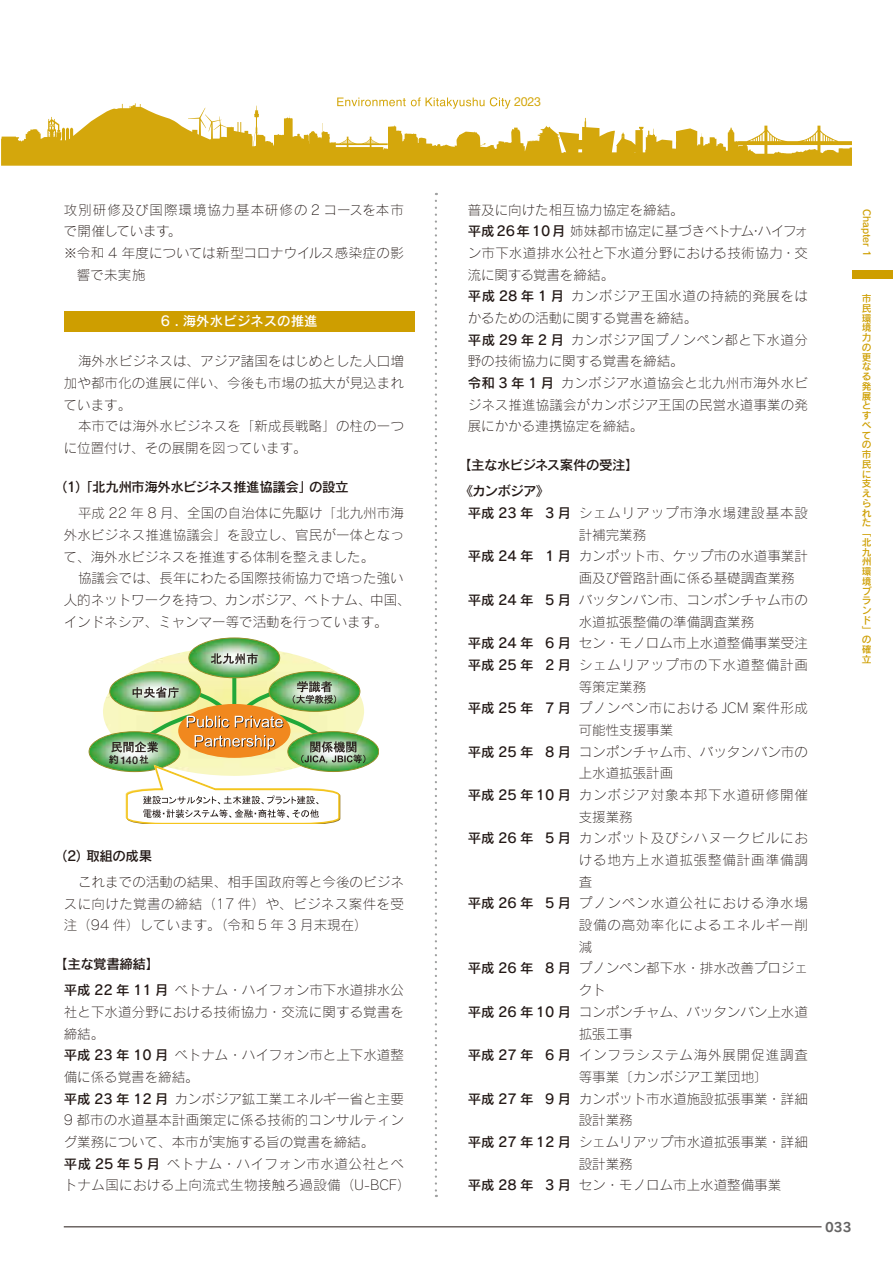
<style>
.page{position:relative;width:893px;height:1263px;background:#fff}
.page>*{position:absolute;margin:0;border:0;box-sizing:border-box;transform-origin:0 0}
.t1{font:13.5px/21.8px "Rodin Pro L";letter-spacing:.005em;color:#221815}
.t2{font:13.5px "Rodin Pro L";letter-spacing:.065em;color:#221815}
.t3{font:13.5px/26.2px "Rodin Pro DB";letter-spacing:-.035em;color:#221815}
.t4{font:13.5px "Rodin Pro L";letter-spacing:.07em;color:#221815}
.t5{font:13.5px "Rodin Pro L";letter-spacing:.04em;color:#221815}
.t6{font:13.5px "Rodin Pro DB";color:#fff}
.t7{font:13.5px "Rodin Pro L";letter-spacing:-.03em;color:#221815}
.t8{font:12.75px "Rodin Pro B";color:#656464}
.t9{font:12.45px "Helvetica Neue LT Std";color:#d4a70c}
.t10{font:500 10.65px "Helvetica Neue LT Std";color:#221815}
.t11{font:9.75px/9.8px "Rodin Pro DB";color:#ce9e00}
.s1{font-family:"Rodin Pro DB"}
.s2{font-family:"Shin Go Pro De Bold 90 pv RKSJ H";font-weight:400;font-size:9.3px}
</style>
<div class="page">
<svg style="left:1px;top:103px;width:851px;height:63px"></svg>
<svg style="left:528px;top:140px;width:12px;height:2px"></svg>
<svg style="left:337px;top:97px;width:173px;height:12px"></svg>
<div style="left:852px;top:271px;width:41px;height:8px;background:#ce9e00"></div>
<div style="left:64px;top:311px;width:351px;height:20px;background:#ce9e00"></div>
<img style="left:103px;top:651px;width:185px;height:81px">
<img style="left:189px;top:638px;width:91px;height:15px">
<img style="left:365px;top:737px;width:14px;height:30px">
<img style="left:89px;top:732px;width:22px;height:38px">
<img style="left:111px;top:653px;width:254px;height:170px">
<hr style="left:64px;top:1226px;width:757px;height:1px;background:#221815">
<svg style="left:435px;top:201px;width:2px;height:996px"></svg>
<p class="t9" style="left:514px;top:95px;width:28px">2023</p>
<p class="t1" style="left:468px;top:198px;width:342px">普及に向けた相互協力協定を締結。<br><span class="s1">平成26年10月</span> 姉妹都市協定に基づきベトナム・ハイフォン市下水道排水公社と下水道分野における技術協力・交流に関する覚書を締結。<br><span class="s1">平成 28 年 1 月</span> カンボジア王国水道の持続的発展をはかるための活動に関する覚書を締結。<br><span class="s1">平成 29 年 2 月</span> カンボジア国プノンペン都と下水道分野の技術協力に関する覚書を締結。<br><span class="s1">令和 3 年 1 月</span> カンボジア水道協会と北九州市海外水ビジネス推進協議会がカンボジア王国の民営水道事業の発展にかかる連携協定を締結。</p>
<p class="t3" style="left:458px;top:451px;width:182px">【主な水ビジネス案件の受注】《カンボジア》</p>
<p class="t2" style="left:468px;top:504px;width:342px"><span class="s1">平成 23 年 3 月</span>シェムリアップ市浄水場建設基本設</p>
<p class="t1" style="left:579px;top:523px;width:69px">計補完業務</p>
<p class="t1" style="left:468px;top:545px;width:342px"><span class="s1">平成 24 年 1 月</span>カンポット市、ケップ市の水道事業計</p>
<p class="t1" style="left:579px;top:567px;width:217px">画及び管路計画に係る基礎調査業務</p>
<p class="t1" style="left:468px;top:588px;width:342px"><span class="s1">平成 24 年 5 月</span>バッタンバン市、コンポンチャム市の</p>
<p class="t1" style="left:579px;top:610px;width:177px">水道拡張整備の準備調査業務</p>
<p class="t1" style="left:468px;top:632px;width:342px"><span class="s1">平成 24 年 6 月</span>セン・モノロム市上水道整備事業受注</p>
<p class="t2" style="left:468px;top:656px;width:342px"><span class="s1">平成 25 年 2 月</span>シェムリアップ市の下水道整備計画</p>
<p class="t1" style="left:579px;top:675px;width:69px">等策定業務</p>
<p class="t5" style="left:468px;top:699px;width:342px"><span class="s1">平成 25 年 7 月</span>プノンペン市における JCM 案件形成</p>
<p class="t1" style="left:579px;top:719px;width:96px">可能性支援事業</p>
<p class="t1" style="left:468px;top:740px;width:342px"><span class="s1">平成 25 年 8 月</span>コンポンチャム市、バッタンバン市の</p>
<p class="t1" style="left:579px;top:762px;width:96px">上水道拡張計画</p>
<p class="t2" style="left:468px;top:786px;width:342px"><span class="s1">平成 25 年 10 月</span>カンボジア対象本邦下水道研修開催</p>
<p class="t1" style="left:579px;top:805px;width:55px">支援業務</p>
<p class="t2" style="left:468px;top:830px;width:342px"><span class="s1">平成 26 年 5 月</span>カンポット及びシハヌークビルにお</p>
<p class="t2" style="left:579px;top:851px;width:231px">ける地方上水道拡張整備計画準備調</p>
<p class="t1" style="left:579px;top:870px;width:15px">査</p>
<p class="t2" style="left:468px;top:895px;width:342px"><span class="s1">平成 26 年 5 月</span>プノンペン水道公社における浄水場</p>
<p class="t2" style="left:579px;top:916px;width:231px">設備の高効率化によるエネルギー削</p>
<p class="t1" style="left:579px;top:935px;width:28px">減　</p>
<p class="t1" style="left:468px;top:957px;width:342px"><span class="s1">平成 26 年 8 月</span>プノンペン都下水・排水改善プロジェ</p>
<p class="t1" style="left:579px;top:979px;width:28px">クト</p>
<p class="t1" style="left:468px;top:1000px;width:342px"><span class="s1">平成 26 年 10 月</span>コンポンチャム、バッタンバン上水道</p>
<p class="t1" style="left:579px;top:1022px;width:55px">拡張工事</p>
<p class="t2" style="left:468px;top:1046px;width:342px"><span class="s1">平成 27 年 6 月</span>インフラシステム海外展開促進調査</p>
<p class="t1" style="left:579px;top:1065px;width:190px">等事業〔カンボジア工業団地〕</p>
<p class="t1" style="left:468px;top:1087px;width:342px"><span class="s1">平成 27 年 9 月</span>カンポット市水道施設拡張事業・詳細</p>
<p class="t1" style="left:579px;top:1109px;width:55px">設計業務</p>
<p class="t1" style="left:468px;top:1130px;width:342px"><span class="s1">平成 27 年 12 月</span>シェムリアップ市水道拡張事業・詳細</p>
<p class="t1" style="left:579px;top:1152px;width:55px">設計業務</p>
<p class="t1" style="left:468px;top:1174px;width:315px"><span class="s1">平成 28 年 3 月</span>セン・モノロム市上水道整備事業</p>
<p class="t4" style="left:64px;top:201px;width:342px">攻別研修及び国際環境協力基本研修の 2 コースを本市</p>
<p class="t11" style="left:872px;top:209px;width:50px;rotate:90deg">Chapter 1</p>
<p class="t7" style="left:64px;top:223px;width:119px">で開催しています。</p>
<p class="t1" style="left:64px;top:242px;width:342px">※令和 4 年度については新型コロナウイルス感染症の影</p>
<p class="t1" style="left:77px;top:263px;width:70px">響で未実施</p>
<p class="t6" style="left:161px;top:312px;width:159px">6 . 海外水ビジネスの推進</p>
<p class="t1" style="left:64px;top:350px;width:342px;text-align:justify;text-indent:14px">海外水ビジネスは、アジア諸国をはじめとした人口増加や都市化の進展に伴い、今後も市場の拡大が見込まれています。</p>
<p class="t1" style="left:64px;top:415px;width:342px;text-indent:14px">本市では海外水ビジネスを「新成長戦略」の柱の一つに位置付け、その展開を図っています。</p>
<p class="t3" style="left:54px;top:473px;width:296px">（1）「北九州市海外水ビジネス推進協議会」の設立</p>
<p class="t1" style="left:64px;top:502px;width:342px;text-align:justify;text-indent:14px">平成 22 年 8 月、全国の自治体に先駆け「北九州市海外水ビジネス推進協議会」を設立し、官民が一体となって、海外水ビジネスを推進する体制を整えました。</p>
<p class="t1" style="left:64px;top:567px;width:348px;text-indent:14px">協議会では、長年にわたる国際技術協力で培った強い人的ネットワークを持つ、カンボジア、ベトナム、中国、インドネシア、ミャンマー等で活動を行っています。</p>
<p class="t11" style="left:862px;top:293px;width:12px">市民環境力の更なる発展とすべての市民に支えられた「北九州環境ブランド」の確立</p>
<p class="t10" style="left:109px;top:753px;width:31px"><span class="s2">約</span> 140</p>
<p class="t3" style="left:54px;top:842px;width:100px">（2）取組の成果</p>
<p class="t1" style="left:64px;top:870px;width:342px;text-align:justify;text-indent:14px">これまでの活動の結果、相手国政府等と今後のビジネスに向けた覚書の締結（17 件）や、ビジネス案件を受注（94 件）しています。（令和 5 年 3 月末現在）</p>
<p class="t3" style="left:54px;top:950px;width:106px">【主な覚書締結】</p>
<p class="t1" style="left:64px;top:979px;width:348px"><span class="s1">平成 22 年 11 月</span> ベトナム・ハイフォン市下水道排水公社と下水道分野における技術協力・交流に関する覚書を締結。<br><span class="s1">平成 23 年 10 月</span> ベトナム・ハイフォン市と上下水道整備に係る覚書を締結。<br><span class="s1">平成 23 年 12 月</span> カンボジア鉱工業エネルギー省と主要<br>9 都市の水道基本計画策定に係る技術的コンサルティング業務について、本市が実施する旨の覚書を締結。<br><span class="s1">平成 25 年 5 月</span> ベトナム・ハイフォン市水道公社とベトナム国における上向流式生物接触ろ過設備（U-BCF）</p>
<p class="t8" style="left:825px;top:1218px;width:28px">033</p>
</div>
